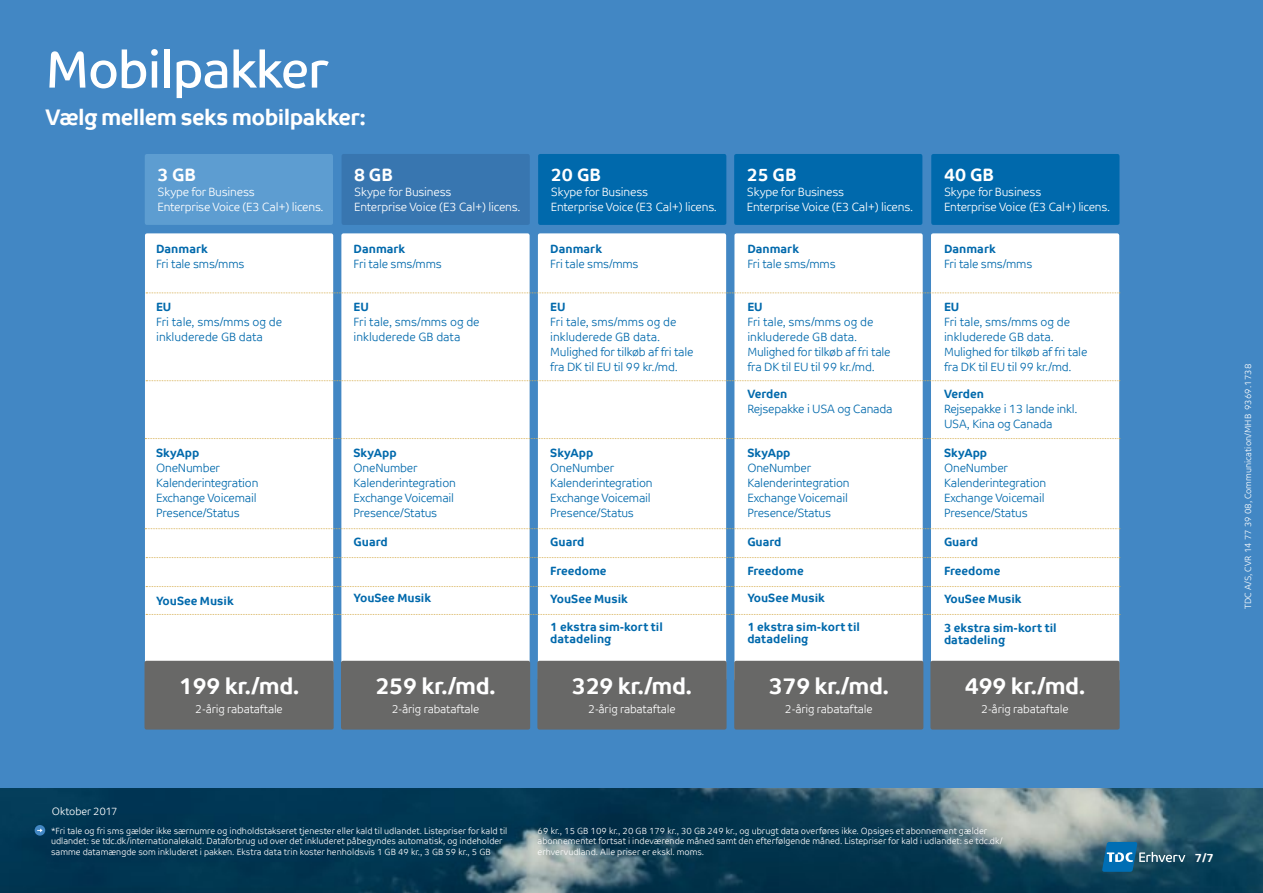
<style>
.page{position:relative;width:1263px;height:893px;background:#fff}
.page>*{position:absolute;margin:0;border:0;box-sizing:border-box;transform-origin:0 0}
.t1{font:52.5px "TDC";letter-spacing:-.025em;color:#fff}
.t2{font:700 23.1px "TDC";letter-spacing:-.015em;color:#fff}
.t3{font:700 22.5px "TDC";letter-spacing:-.025em;color:#fff}
.t4{font:700 18px "TDC";color:#fff}
.t5{font:12px/15px "TDC Light";letter-spacing:-.015em;color:#0069ac}
.t6{font:700 12px/12px "TDC";color:#0069ac}
.t7{font:12px/15px "TDC Light";letter-spacing:-.015em;color:#fff}
.t8{font:700 12px "TDC";color:#fff}
.t9{font:11.55px "TDC Light";letter-spacing:-.015em;color:#fff}
.t10{font:10.8px "TDC Light";letter-spacing:-.005em;color:#fff}
.t11{font:9px/10.8px "TDC Light";color:#fff}
</style>
<div class="page">
<img style="left:0;top:787px;width:1263px;height:106px">
<div style="left:0;top:0;width:1263px;height:787px;background:#4287c4"></div>
<svg style="left:1102px;top:842px;width:83px;height:30px;background:#2d6b8c"></svg>
<div style="left:35px;top:825px;width:10px;height:11px;background:#4287c4;border-radius:50%"></div>
<svg style="left:37px;top:828px;width:6px;height:4px"></svg>
<div style="left:342px;top:154px;width:188px;height:71px;background:#3876b0;border-radius:2px"></div>
<div style="left:734px;top:154px;width:188px;height:71px;background:#0069ac;border-radius:2px"></div>
<div style="left:145px;top:154px;width:188px;height:71px;background:#5d9dd1;border-radius:2px"></div>
<div style="left:538px;top:154px;width:188px;height:71px;background:#0069ac;border-radius:2px"></div>
<div style="left:931px;top:154px;width:188px;height:71px;background:#0069ac;border-radius:2px"></div>
<div style="left:341px;top:233px;width:189px;height:448px;background:#fff;border-radius:2px"></div>
<div style="left:145px;top:233px;width:188px;height:448px;background:#fff;border-radius:2px"></div>
<div style="left:538px;top:233px;width:188px;height:448px;background:#fff;border-radius:2px"></div>
<div style="left:734px;top:233px;width:189px;height:448px;background:#fff;border-radius:2px"></div>
<div style="left:931px;top:233px;width:188px;height:449px;background:#fff;border-radius:2px"></div>
<div style="left:144px;top:661px;width:190px;height:69px;background:#686867;border-radius:2px"></div>
<div style="left:341px;top:661px;width:189px;height:69px;background:#686867;border-radius:2px"></div>
<div style="left:537px;top:661px;width:189px;height:69px;background:#686867;border-radius:2px"></div>
<div style="left:734px;top:661px;width:189px;height:69px;background:#686867;border-radius:2px"></div>
<div style="left:930px;top:661px;width:189px;height:69px;background:#686867;border-radius:2px"></div>
<svg style="left:146px;top:292px;width:974px;height:1px"></svg>
<svg style="left:145px;top:438px;width:975px;height:1px"></svg>
<svg style="left:145px;top:528px;width:975px;height:1px"></svg>
<svg style="left:146px;top:614px;width:974px;height:1px"></svg>
<svg style="left:146px;top:586px;width:974px;height:1px"></svg>
<svg style="left:146px;top:380px;width:974px;height:1px"></svg>
<svg style="left:146px;top:557px;width:974px;height:1px"></svg>
<h1 class="t1" style="left:46px;top:38px;width:285px">Mobilpakker</h1>
<h3 class="t3" style="left:46px;top:104px;width:321px">Vælg mellem seks mobilpakker:</h3>
<h3 class="t4" style="left:158px;top:164px;width:40px">3 GB</h3>
<p class="t7" style="left:158px;top:184px;width:168px">Skype for Business<br>Enterprise Voice (E3 Cal+) licens.</p>
<p class="t6" style="left:156px;top:243px;width:53px">Danmark</p>
<p class="t5" style="left:156px;top:256px;width:90px">Fri tale sms/mms</p>
<p class="t6" style="left:156px;top:300px;width:17px">EU</p>
<p class="t5" style="left:156px;top:314px;width:128px">Fri tale, sms/mms og de inkluderede GB data</p>
<h3 class="t4" style="left:354px;top:164px;width:40px">8 GB</h3>
<p class="t7" style="left:354px;top:184px;width:168px">Skype for Business<br>Enterprise Voice (E3 Cal+) licens.</p>
<p class="t6" style="left:354px;top:243px;width:53px">Danmark</p>
<p class="t5" style="left:354px;top:256px;width:90px">Fri tale sms/mms</p>
<p class="t6" style="left:354px;top:300px;width:17px">EU</p>
<p class="t5" style="left:354px;top:314px;width:128px">Fri tale, sms/mms og de inkluderede GB data</p>
<h3 class="t4" style="left:551px;top:164px;width:52px">20 GB</h3>
<p class="t7" style="left:551px;top:184px;width:168px">Skype for Business<br>Enterprise Voice (E3 Cal+) licens.</p>
<p class="t6" style="left:550px;top:243px;width:53px">Danmark</p>
<p class="t5" style="left:550px;top:256px;width:90px">Fri tale sms/mms</p>
<p class="t6" style="left:550px;top:300px;width:17px">EU</p>
<p class="t5" style="left:550px;top:314px;width:145px">Fri tale, sms/mms og de inkluderede GB data.<br>Mulighed for tilkøb af fri tale fra DK til EU til 99 kr./md.</p>
<p class="t6" style="left:156px;top:447px;width:45px">SkyApp</p>
<p class="t5" style="left:156px;top:461px;width:104px">OneNumber<br>Kalenderintegration<br>Exchange Voicemail<br>Presence/Status</p>
<p class="t6" style="left:156px;top:594px;width:79px">YouSee Musik</p>
<p class="t6" style="left:354px;top:447px;width:45px">SkyApp</p>
<p class="t5" style="left:354px;top:461px;width:104px">OneNumber<br>Kalenderintegration<br>Exchange Voicemail<br>Presence/Status</p>
<p class="t6" style="left:354px;top:536px;width:36px">Guard</p>
<p class="t6" style="left:354px;top:592px;width:79px">YouSee Musik</p>
<p class="t6" style="left:550px;top:447px;width:45px">SkyApp</p>
<p class="t5" style="left:550px;top:461px;width:104px">OneNumber<br>Kalenderintegration<br>Exchange Voicemail<br>Presence/Status</p>
<p class="t6" style="left:550px;top:536px;width:36px">Guard</p>
<p class="t6" style="left:550px;top:565px;width:58px">Freedome</p>
<p class="t6" style="left:550px;top:592px;width:79px">YouSee Musik</p>
<p class="t6" style="left:550px;top:621px;width:114px">1 ekstra sim-kort til datadeling</p>
<h2 class="t2" style="left:179px;top:672px;width:122px">199 kr./md.</h2>
<p class="t9" style="left:195px;top:702px;width:89px">2-årig rabataftale</p>
<h2 class="t2" style="left:375px;top:672px;width:122px">259 kr./md.</h2>
<p class="t9" style="left:392px;top:702px;width:89px">2-årig rabataftale</p>
<h2 class="t2" style="left:572px;top:672px;width:122px">329 kr./md.</h2>
<p class="t9" style="left:588px;top:702px;width:89px">2-årig rabataftale</p>
<h3 class="t4" style="left:747px;top:164px;width:51px">25 GB</h3>
<p class="t7" style="left:747px;top:184px;width:168px">Skype for Business<br>Enterprise Voice (E3 Cal+) licens.</p>
<p class="t6" style="left:747px;top:243px;width:53px">Danmark</p>
<p class="t5" style="left:747px;top:256px;width:90px">Fri tale sms/mms</p>
<p class="t6" style="left:747px;top:300px;width:17px">EU</p>
<p class="t5" style="left:747px;top:314px;width:145px">Fri tale, sms/mms og de inkluderede GB data.<br>Mulighed for tilkøb af fri tale fra DK til EU til 99 kr./md.</p>
<p class="t6" style="left:747px;top:388px;width:41px">Verden</p>
<p class="t5" style="left:747px;top:402px;width:147px">Rejsepakke i USA og Canada</p>
<p class="t6" style="left:747px;top:447px;width:45px">SkyApp</p>
<p class="t5" style="left:747px;top:461px;width:104px">OneNumber<br>Kalenderintegration<br>Exchange Voicemail<br>Presence/Status</p>
<p class="t6" style="left:747px;top:536px;width:36px">Guard</p>
<p class="t6" style="left:747px;top:565px;width:58px">Freedome</p>
<p class="t6" style="left:747px;top:592px;width:79px">YouSee Musik</p>
<p class="t6" style="left:747px;top:621px;width:114px">1 ekstra sim-kort til datadeling</p>
<h2 class="t2" style="left:769px;top:672px;width:122px">379 kr./md.</h2>
<p class="t9" style="left:785px;top:702px;width:89px">2-årig rabataftale</p>
<h3 class="t4" style="left:944px;top:164px;width:52px">40 GB</h3>
<p class="t7" style="left:944px;top:184px;width:168px">Skype for Business<br>Enterprise Voice (E3 Cal+) licens.</p>
<p class="t6" style="left:944px;top:243px;width:53px">Danmark</p>
<p class="t5" style="left:944px;top:256px;width:90px">Fri tale sms/mms</p>
<p class="t6" style="left:944px;top:300px;width:17px">EU</p>
<p class="t5" style="left:944px;top:314px;width:145px">Fri tale, sms/mms og de inkluderede GB data.<br>Mulighed for tilkøb af fri tale fra DK til EU til 99 kr./md.</p>
<p class="t6" style="left:944px;top:388px;width:41px">Verden</p>
<p class="t5" style="left:944px;top:402px;width:135px">Rejsepakke i 13 lande inkl.<br>USA, Kina og Canada</p>
<p class="t6" style="left:944px;top:447px;width:45px">SkyApp</p>
<p class="t5" style="left:944px;top:461px;width:104px">OneNumber<br>Kalenderintegration<br>Exchange Voicemail<br>Presence/Status</p>
<p class="t6" style="left:944px;top:536px;width:36px">Guard</p>
<p class="t6" style="left:944px;top:565px;width:58px">Freedome</p>
<p class="t6" style="left:944px;top:593px;width:79px">YouSee Musik</p>
<p class="t6" style="left:944px;top:621px;width:114px">3 ekstra sim-kort til datadeling</p>
<h2 class="t2" style="left:965px;top:672px;width:122px">499 kr./md.</h2>
<p class="t9" style="left:981px;top:702px;width:89px">2-årig rabataftale</p>
<p class="t10" style="left:52px;top:805px;width:68px">Oktober 2017</p>
<p class="t11" style="left:51px;top:825px;width:458px">*Fri tale og fri sms gælder ikke særnumre og indholdstakseret tjenester eller kald til udlandet. Listepriser for kald til udlandet: se tdc.dk/internationalekald. Dataforbrug ud over det inkluderet påbegyndes automatisk, og indeholder samme datamængde som inkluderet i pakken. Ekstra data trin koster henholdsvis 1 GB 49 kr., 3 GB 59 kr., 5 GB</p>
<p class="t11" style="left:538px;top:825px;width:467px">69 kr., 15 GB 109 kr., 20 GB 179 kr., 30 GB 249 kr., og ubrugt data overføres ikke. Opsiges et abonnement gælder abonnementet fortsat i indeværende måned samt den efterfølgende måned. Listepriser for kald i udlandet: se tdc.dk/ erhvervudland. Alle priser er ekskl. moms.</p>
<p class="t11" style="left:1242px;top:609px;width:247px;rotate:-90deg">TDC A/S, CVR 14 77 39 08, Communication/MHB 9369.1738</p>
<p class="t8" style="left:1195px;top:850px;width:20px">7/7</p>
</div>
